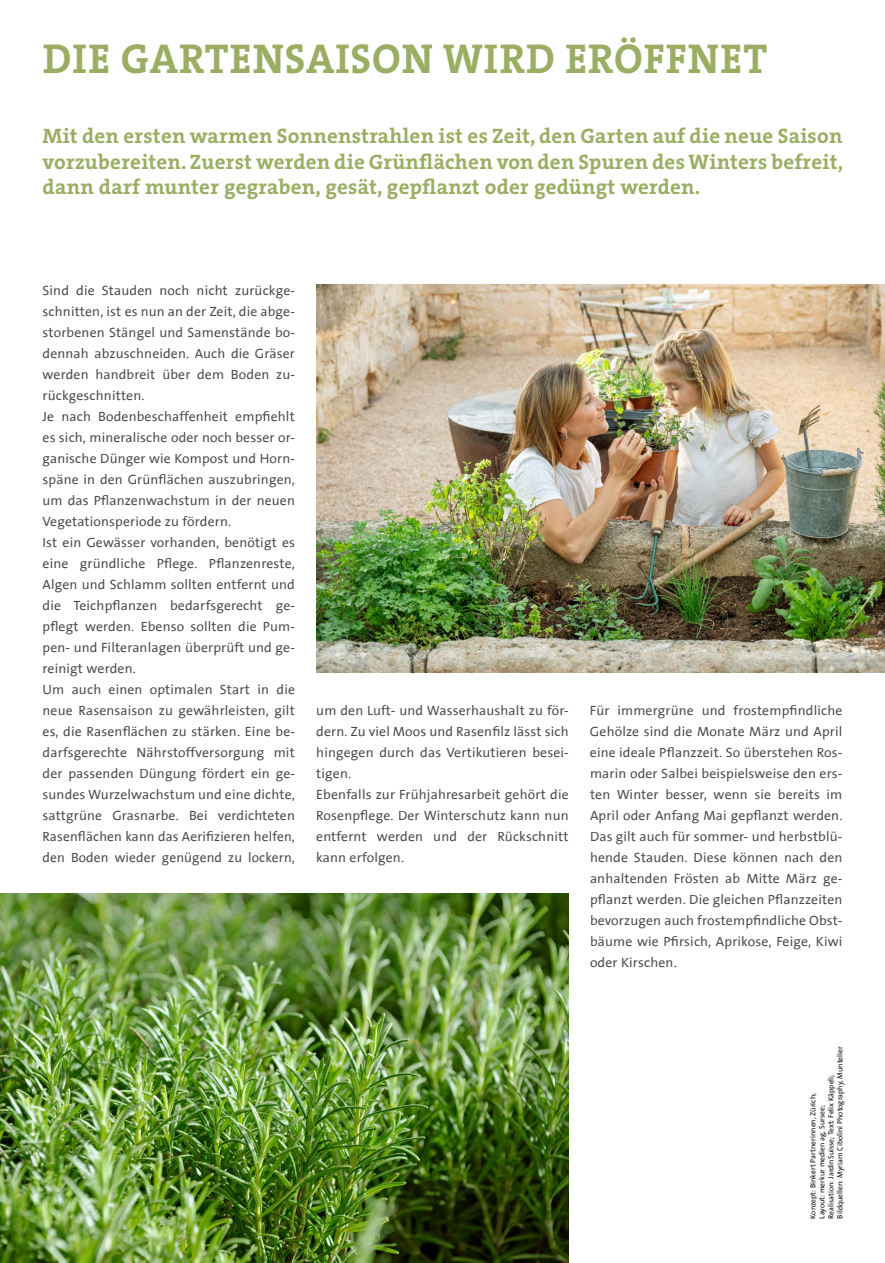
<style>
.page{position:relative;width:885px;height:1263px;background:#fff}
.page>*{position:absolute;margin:0;border:0;box-sizing:border-box;transform-origin:0 0}
.t1{font:42px "The Serif HP7 Bld";letter-spacing:.025em;color:#9bad63}
.t2{font:21px/25.5px "The Serif HP7 Bld";letter-spacing:.015em;color:#9bad63;text-align:justify}
.t3{font:13.5px/21px "The Sans Office";letter-spacing:.01em;color:#474847}
.t4{font:7.5px/9px "The Sans Office";letter-spacing:.005em;color:#000}
</style>
<div class="page">
<img style="left:0;top:893px;width:568px;height:370px">
<img style="left:316px;top:285px;width:568px;height:388px">
<h1 class="t1" style="left:43px;top:30px;width:726px">DIE GARTENSAISON WIRD ERÖFFNET</h1>
<h2 class="t2" style="left:43px;top:123px;width:802px">Mit den ersten warmen Sonnenstrahlen ist es Zeit, den Garten auf die neue Saison vorzubereiten. Zuerst werden die Grünflächen von den Spuren des Winters befreit, dann darf munter gegraben, gesät, gepflanzt oder gedüngt werden.</h2>
<p class="t3" style="left:43px;top:280px;width:254px">Sind die Stauden noch nicht zurückge&shy;schnitten, ist es nun an der Zeit, die abge&shy;storbenen Stängel und Samenstände bo&shy;dennah abzuschneiden. Auch die Gräser werden handbreit über dem Boden zu&shy;rückgeschnitten.<br>Je nach Bodenbeschaffenheit empfiehlt es sich, mineralische oder noch besser or&shy;ganische Dünger wie Kompost und Horn&shy;späne in den Grünflächen auszubringen, um das Pflanzenwachstum in der neuen Vegetationsperiode zu fördern.<br>Ist ein Gewässer vorhanden, benötigt es eine gründliche Pflege. Pflanzenreste, Algen und Schlamm sollten entfernt und die Teichpflanzen bedarfsgerecht ge&shy;pflegt werden. Ebenso sollten die Pum&shy;pen- und Filteranlagen überprüft und ge&shy;reinigt werden.<br>Um auch einen optimalen Start in die neue Rasensaison zu gewährleisten, gilt es, die Rasenflächen zu stärken. Eine be&shy;darfsgerechte Nährstoffversorgung mit der passenden Düngung fördert ein ge&shy;sundes Wurzelwachstum und eine dichte, sattgrüne Grasnarbe. Bei verdichteten Rasenflächen kann das Aerifizieren helfen, den Boden wieder genügend zu lockern,</p>
<p class="t3" style="left:316px;top:700px;width:254px">um den Luft- und Wasserhaushalt zu för&shy;dern. Zu viel Moos und Rasenfilz lässt sich hingegen durch das Vertikutieren besei&shy;tigen.<br>Ebenfalls zur Frühjahresarbeit gehört die Rosenpflege. Der Winterschutz kann nun entfernt werden und der Rückschnitt kann erfolgen.</p>
<p class="t3" style="left:590px;top:700px;width:254px;text-align:justify">Für immergrüne und frostempfindliche Gehölze sind die Monate März und April eine ideale Pflanzzeit. So überstehen Ros&shy;marin oder Salbei beispielsweise den ers&shy;ten Winter besser, wenn sie bereits im April oder Anfang Mai gepflanzt werden.<br>Das gilt auch für sommer- und herbstblü&shy;hende Stauden. Diese können nach den anhaltenden Frösten ab Mitte März ge&shy;pflanzt werden. Die gleichen Pflanzzeiten bevorzugen auch frostempfindliche Obst&shy;bäume wie Pfirsich, Aprikose, Feige, Kiwi oder Kirschen.</p>
<p class="t4" style="left:808px;top:1219px;width:174px;rotate:-90deg">Konzept: Binkert Partnerinnen, Zürich;<br>Layout: merkur medien ag, Sursee;<br>Realisation: JardinSuisse; Text: Felix Käppeli; Bildquellen: Myriam Cibolini Photography, Muntelier</p>
</div>
